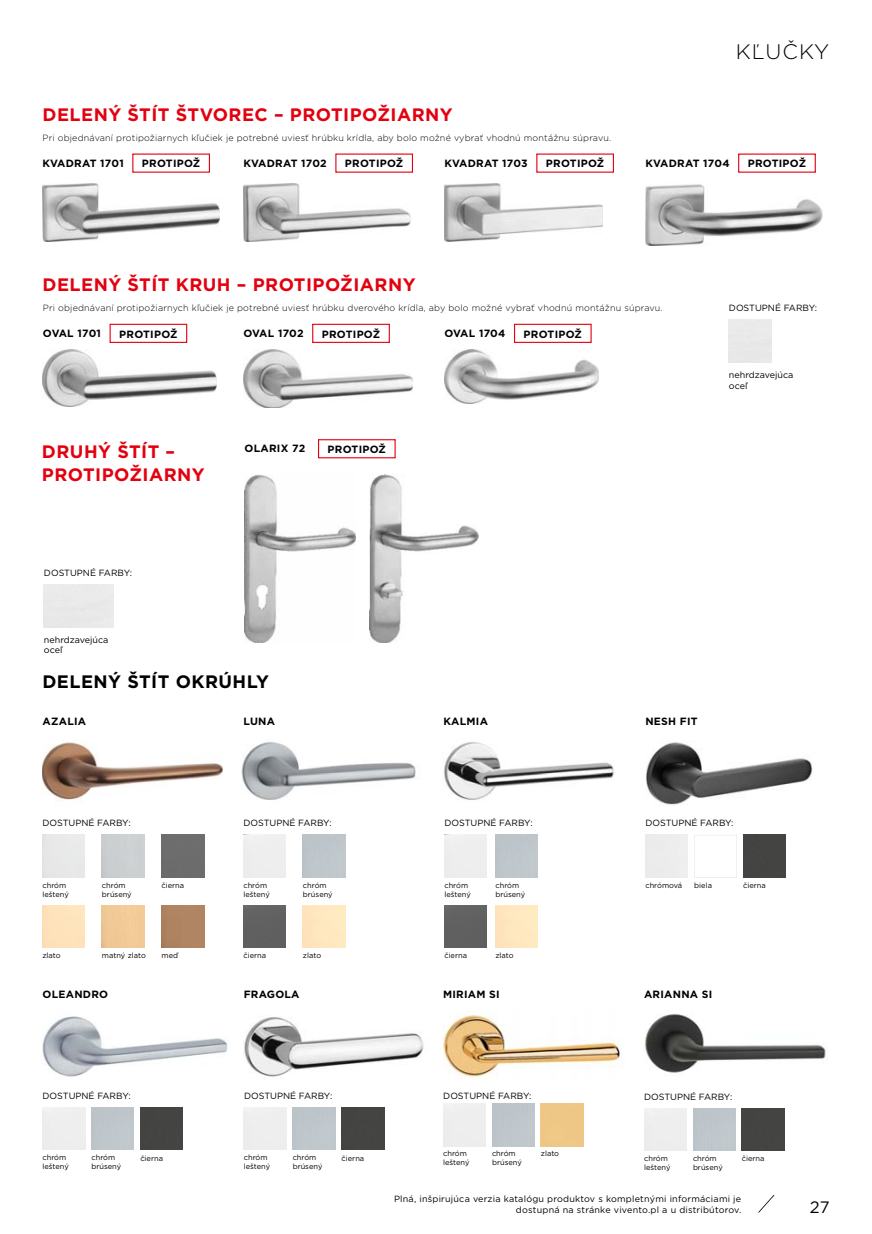
<style>
.page{position:relative;width:872px;height:1234px;background:#fff}
.page>*{position:absolute;margin:0;border:0;box-sizing:border-box;transform-origin:0 0}
.t1{font:300 21px "Gotham";letter-spacing:.05em;color:#000}
.t2{font:700 18px/22.5px "Gotham";letter-spacing:.025em;color:#e3000f}
.t3{font:700 18px "Gotham";letter-spacing:.025em;color:#000}
.t4{font:16.5px "Gotham";color:#000}
.t5{font:700 10.5px "Gotham";letter-spacing:.025em;color:#000}
.t6{font:300 9px "Gotham";letter-spacing:.02em;color:#000}
.t7{font:9px/10.8px "Gotham";color:#000}
.t8{font:9px/10.8px "Gotham";letter-spacing:.025em;color:#000;text-align:right}
.t9{font:7.5px/9px "Gotham";color:#000}
</style>
<div class="page">
<img style="left:43px;top:183px;width:176px;height:59px">
<svg style="left:132px;top:153px;width:78px;height:20px"></svg>
<img style="left:444px;top:183px;width:159px;height:59px">
<svg style="left:536px;top:153px;width:78px;height:20px"></svg>
<img style="left:645px;top:184px;width:178px;height:61px">
<svg style="left:738px;top:153px;width:78px;height:20px"></svg>
<img style="left:243px;top:183px;width:167px;height:59px">
<svg style="left:335px;top:153px;width:78px;height:20px"></svg>
<img style="left:43px;top:349px;width:173px;height:57px">
<img style="left:243px;top:349px;width:169px;height:59px">
<svg style="left:110px;top:324px;width:77px;height:19px"></svg>
<img style="left:444px;top:349px;width:154px;height:54px">
<svg style="left:514px;top:324px;width:77px;height:19px"></svg>
<svg style="left:312px;top:324px;width:78px;height:19px"></svg>
<svg style="left:318px;top:439px;width:78px;height:19px"></svg>
<img style="left:370px;top:474px;width:108px;height:168px">
<img style="left:244px;top:474px;width:111px;height:168px">
<img style="left:646px;top:742px;width:167px;height:63px">
<div style="left:743px;top:834px;width:42px;height:43px;background:#444443"></div>
<svg style="left:694px;top:835px;width:43px;height:42px"></svg>
<div style="left:161px;top:834px;width:43px;height:43px;background:#6d6d6d"></div>
<img style="left:43px;top:742px;width:180px;height:60px">
<img style="left:242px;top:742px;width:174px;height:58px">
<img style="left:444px;top:742px;width:170px;height:58px">
<div style="left:161px;top:905px;width:43px;height:42px;background:#b08563"></div>
<div style="left:243px;top:905px;width:43px;height:42px;background:#606060"></div>
<div style="left:444px;top:905px;width:43px;height:42px;background:#606060"></div>
<img style="left:43px;top:1016px;width:185px;height:61px">
<img style="left:244px;top:1017px;width:180px;height:60px">
<div style="left:140px;top:1107px;width:43px;height:42px;background:#444443"></div>
<div style="left:341px;top:1107px;width:43px;height:42px;background:#444443"></div>
<img style="left:443px;top:1014px;width:177px;height:64px">
<img style="left:644px;top:1014px;width:182px;height:59px">
<div style="left:742px;top:1108px;width:42px;height:42px;background:#444443"></div>
<svg style="left:758px;top:1195px;width:16px;height:17px"></svg>
<h1 class="t1" style="left:736px;top:44px;width:95px">KĽUČKY</h1>
<h2 class="t2" style="left:43px;top:104px;width:412px">DELENÝ ŠTÍT ŠTVOREC – PROTIPOŽIARNY</h2>
<h3 class="t5" style="left:43px;top:159px;width:83px">KVADRAT 1701</h3>
<h3 class="t5" style="left:142px;top:160px;width:60px">PROTIPOŽ</h3>
<h3 class="t5" style="left:243px;top:159px;width:85px">KVADRAT 1702</h3>
<h3 class="t5" style="left:345px;top:160px;width:60px">PROTIPOŽ</h3>
<h3 class="t5" style="left:444px;top:159px;width:85px">KVADRAT 1703</h3>
<h3 class="t5" style="left:546px;top:160px;width:60px">PROTIPOŽ</h3>
<h3 class="t5" style="left:645px;top:159px;width:86px">KVADRAT 1704</h3>
<h3 class="t5" style="left:747px;top:160px;width:60px">PROTIPOŽ</h3>
<p class="t6" style="left:43px;top:134px;width:570px">Pri objednávaní protipožiarnych kľučiek je potrebné uviesť hrúbku krídla, aby bolo možné vybrať vhodnú montážnu súpravu.</p>
<h2 class="t2" style="left:43px;top:274px;width:374px">DELENÝ ŠTÍT KRUH – PROTIPOŽIARNY</h2>
<p class="t6" style="left:43px;top:304px;width:621px">Pri objednávaní protipožiarnych kľučiek je potrebné uviesť hrúbku dverového krídla, aby bolo možné vybrať vhodnú montážnu súpravu.</p>
<h3 class="t5" style="left:43px;top:329px;width:60px">OVAL 1701</h3>
<h3 class="t5" style="left:119px;top:330px;width:60px">PROTIPOŽ</h3>
<h3 class="t5" style="left:243px;top:329px;width:62px">OVAL 1702</h3>
<h3 class="t5" style="left:322px;top:330px;width:60px">PROTIPOŽ</h3>
<h3 class="t5" style="left:444px;top:329px;width:62px">OVAL 1704</h3>
<h3 class="t5" style="left:523px;top:330px;width:60px">PROTIPOŽ</h3>
<h2 class="t2" style="left:42px;top:442px;width:164px">DRUHÝ ŠTÍT –<br>PROTIPOŽIARNY</h2>
<h3 class="t5" style="left:244px;top:444px;width:62px">OLARIX 72</h3>
<h3 class="t5" style="left:327px;top:445px;width:60px">PROTIPOŽ</h3>
<p class="t7" style="left:729px;top:303px;width:90px">DOSTUPNÉ FARBY:</p>
<p class="t7" style="left:729px;top:369px;width:66px">nehrdzavejúca oceľ</p>
<p class="t7" style="left:44px;top:567px;width:90px">DOSTUPNÉ FARBY:</p>
<p class="t7" style="left:44px;top:634px;width:66px">nehrdzavejúca oceľ</p>
<h2 class="t3" style="left:42px;top:675px;width:228px">DELENÝ ŠTÍT OKRÚHLY</h2>
<h3 class="t5" style="left:43px;top:717px;width:45px">AZALIA</h3>
<h3 class="t5" style="left:243px;top:717px;width:33px">LUNA</h3>
<h3 class="t5" style="left:443px;top:717px;width:46px">KALMIA</h3>
<h3 class="t5" style="left:645px;top:717px;width:54px">NESH FIT</h3>
<p class="t7" style="left:42px;top:818px;width:90px">DOSTUPNÉ FARBY:</p>
<p class="t7" style="left:243px;top:818px;width:90px">DOSTUPNÉ FARBY:</p>
<p class="t7" style="left:444px;top:818px;width:90px">DOSTUPNÉ FARBY:</p>
<p class="t7" style="left:645px;top:818px;width:90px">DOSTUPNÉ FARBY:</p>
<p class="t9" style="left:42px;top:880px;width:28px">chróm leštený</p>
<p class="t9" style="left:102px;top:880px;width:31px">chróm brúsený</p>
<p class="t9" style="left:161px;top:880px;width:24px">čierna</p>
<p class="t9" style="left:243px;top:880px;width:28px">chróm leštený</p>
<p class="t9" style="left:444px;top:880px;width:28px">chróm leštený</p>
<p class="t9" style="left:303px;top:880px;width:31px">chróm brúsený</p>
<p class="t9" style="left:495px;top:880px;width:31px">chróm brúsený</p>
<p class="t9" style="left:645px;top:880px;width:38px">chrómová</p>
<p class="t9" style="left:694px;top:880px;width:19px">biela</p>
<p class="t9" style="left:743px;top:880px;width:24px">čierna</p>
<p class="t9" style="left:42px;top:951px;width:20px">zlato</p>
<p class="t9" style="left:102px;top:951px;width:45px">matný zlato</p>
<p class="t9" style="left:162px;top:951px;width:18px">meď</p>
<p class="t9" style="left:243px;top:951px;width:24px">čierna</p>
<p class="t9" style="left:444px;top:951px;width:24px">čierna</p>
<p class="t9" style="left:303px;top:951px;width:20px">zlato</p>
<p class="t9" style="left:495px;top:951px;width:20px">zlato</p>
<h3 class="t5" style="left:43px;top:990px;width:67px">OLEANDRO</h3>
<h3 class="t5" style="left:244px;top:990px;width:57px">FRAGOLA</h3>
<h3 class="t5" style="left:443px;top:990px;width:58px">MIRIAM SI</h3>
<h3 class="t5" style="left:644px;top:990px;width:70px">ARIANNA SI</h3>
<p class="t7" style="left:43px;top:1091px;width:90px">DOSTUPNÉ FARBY:</p>
<p class="t7" style="left:244px;top:1091px;width:90px">DOSTUPNÉ FARBY:</p>
<p class="t7" style="left:443px;top:1091px;width:90px">DOSTUPNÉ FARBY:</p>
<p class="t7" style="left:644px;top:1091px;width:90px">DOSTUPNÉ FARBY:</p>
<p class="t9" style="left:140px;top:1153px;width:24px">čierna</p>
<p class="t9" style="left:341px;top:1153px;width:24px">čierna</p>
<p class="t9" style="left:443px;top:1149px;width:28px">chróm leštený</p>
<p class="t9" style="left:492px;top:1149px;width:31px">chróm brúsený</p>
<p class="t9" style="left:541px;top:1149px;width:20px">zlato</p>
<p class="t9" style="left:43px;top:1153px;width:28px">chróm leštený</p>
<p class="t9" style="left:244px;top:1153px;width:28px">chróm leštený</p>
<p class="t9" style="left:91px;top:1153px;width:31px">chróm brúsený</p>
<p class="t9" style="left:293px;top:1153px;width:31px">chróm brúsený</p>
<p class="t9" style="left:644px;top:1154px;width:28px">chróm leštený</p>
<p class="t9" style="left:693px;top:1154px;width:31px">chróm brúsený</p>
<p class="t9" style="left:742px;top:1153px;width:24px">čierna</p>
<p class="t8" style="left:394px;top:1193px;width:349px">Plná, inšpirujúca verzia katalógu produktov s kompletnými informáciami je dostupná na stránke vivento.pl a u distribútorov.</p>
<h3 class="t4" style="left:809px;top:1200px;width:21px">27</h3>
</div>
